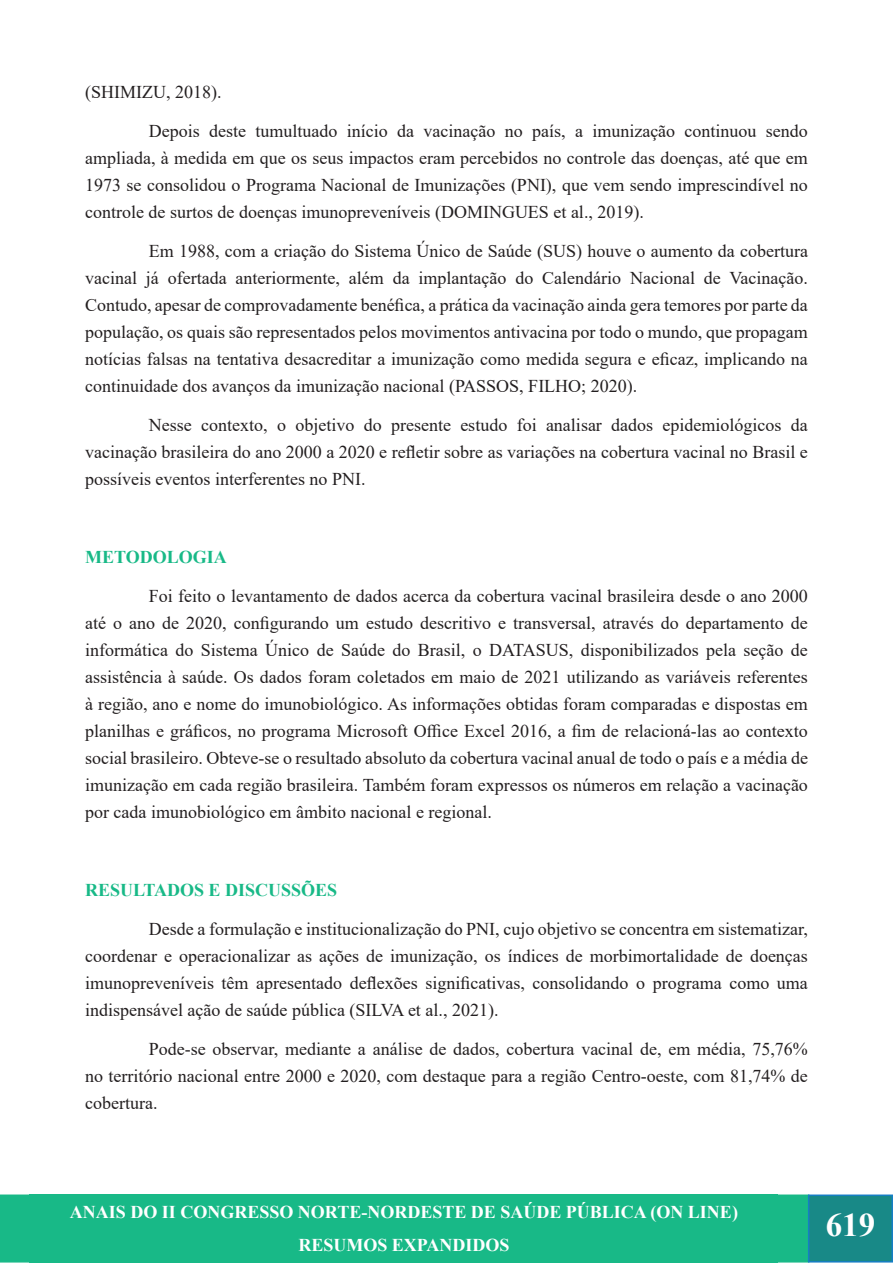
<style>
.page{position:relative;width:893px;height:1263px;background:#fff}
.page>*{position:absolute;margin:0;border:0;box-sizing:border-box;transform-origin:0 0}
.t1{font:700 33px "Times New Roman";color:#fff}
.t2{font:18px/27px "Times New Roman";color:#231f20;text-align:justify}
.t3{font:700 18px/33px "Times New Roman";color:#fff;text-align:center}
.t4{font:700 18px "Times New Roman";color:#18b987}
</style>
<div class="page">
<div style="left:0;top:1194px;width:808px;height:68px;background:#18b987"></div>
<div style="left:809px;top:1195px;width:83px;height:67px;background:#188987"></div>
<div style="left:808px;top:1194px;width:85px;height:68px;border:2px solid #167ec4"></div>
<div style="left:30px;top:1194px;width:748px;height:68px;background:#18b987"></div>
<p class="t2" style="left:85px;top:77px;width:138px">(SHIMIZU, 2018).</p>
<p class="t2" style="left:85px;top:116px;width:724px;text-indent:64px">Depois deste tumultuado início da vacinação no país, a imunização continuou sendo ampliada, à medida em que os seus impactos eram percebidos no controle das doenças, até que em 1973 se consolidou o Programa Nacional de Imunizações (PNI), que vem sendo imprescindível no controle de surtos de doenças imunopreveníveis (DOMINGUES et al., 2019).</p>
<p class="t2" style="left:85px;top:236px;width:724px;text-indent:64px">Em 1988, com a criação do Sistema Único de Saúde (SUS) houve o aumento da cobertura vacinal já ofertada anteriormente, além da implantação do Calendário Nacional de Vacinação.<br>Contudo, apesar de comprovadamente benéfica, a prática da vacinação ainda gera temores por parte da população, os quais são representados pelos movimentos antivacina por todo o mundo, que propagam notícias falsas na tentativa desacreditar a imunização como medida segura e eficaz, implicando na continuidade dos avanços da imunização nacional (PASSOS, FILHO; 2020).</p>
<p class="t2" style="left:85px;top:410px;width:724px;text-indent:64px">Nesse contexto, o objetivo do presente estudo foi analisar dados epidemiológicos da vacinação brasileira do ano 2000 a 2020 e refletir sobre as variações na cobertura vacinal no Brasil e possíveis eventos interferentes no PNI.</p>
<p class="t4" style="left:85px;top:544px;width:143px">METODOLOGIA</p>
<p class="t2" style="left:85px;top:581px;width:724px;text-indent:64px">Foi feito o levantamento de dados acerca da cobertura vacinal brasileira desde o ano 2000 até o ano de 2020, configurando um estudo descritivo e transversal, através do departamento de informática do Sistema Único de Saúde do Brasil, o DATASUS, disponibilizados pela seção de assistência à saúde. Os dados foram coletados em maio de 2021 utilizando as variáveis referentes à região, ano e nome do imunobiológico. As informações obtidas foram comparadas e dispostas em planilhas e gráficos, no programa Microsoft Office Excel 2016, a fim de relacioná-las ao contexto social brasileiro. Obteve-se o resultado absoluto da cobertura vacinal anual de todo o país e a média de imunização em cada região brasileira. Também foram expressos os números em relação a vacinação por cada imunobiológico em âmbito nacional e regional.</p>
<p class="t4" style="left:85px;top:877px;width:254px">RESULTADOS E DISCUSSÕES</p>
<p class="t2" style="left:85px;top:914px;width:724px;text-indent:64px">Desde a formulação e institucionalização do PNI, cujo objetivo se concentra em sistematizar, coordenar e operacionalizar as ações de imunização, os índices de morbimortalidade de doenças imunopreveníveis têm apresentado deflexões significativas, consolidando o programa como uma indispensável ação de saúde pública (SILVA et al., 2021).</p>
<p class="t2" style="left:85px;top:1034px;width:724px;text-indent:64px">Pode-se observar, mediante a análise de dados, cobertura vacinal de, em média, 75,76% no território nacional entre 2000 e 2020, com destaque para a região Centro-oeste, com 81,74% de cobertura.</p>
<p class="t3" style="left:70px;top:1195px;width:669px">ANAIS DO II CONGRESSO NORTE-NORDESTE DE SAÚDE PÚBLICA (ON LINE)<br>RESUMOS EXPANDIDOS</p>
<h1 class="t1" style="left:826px;top:1201px;width:51px">619</h1>
</div>
